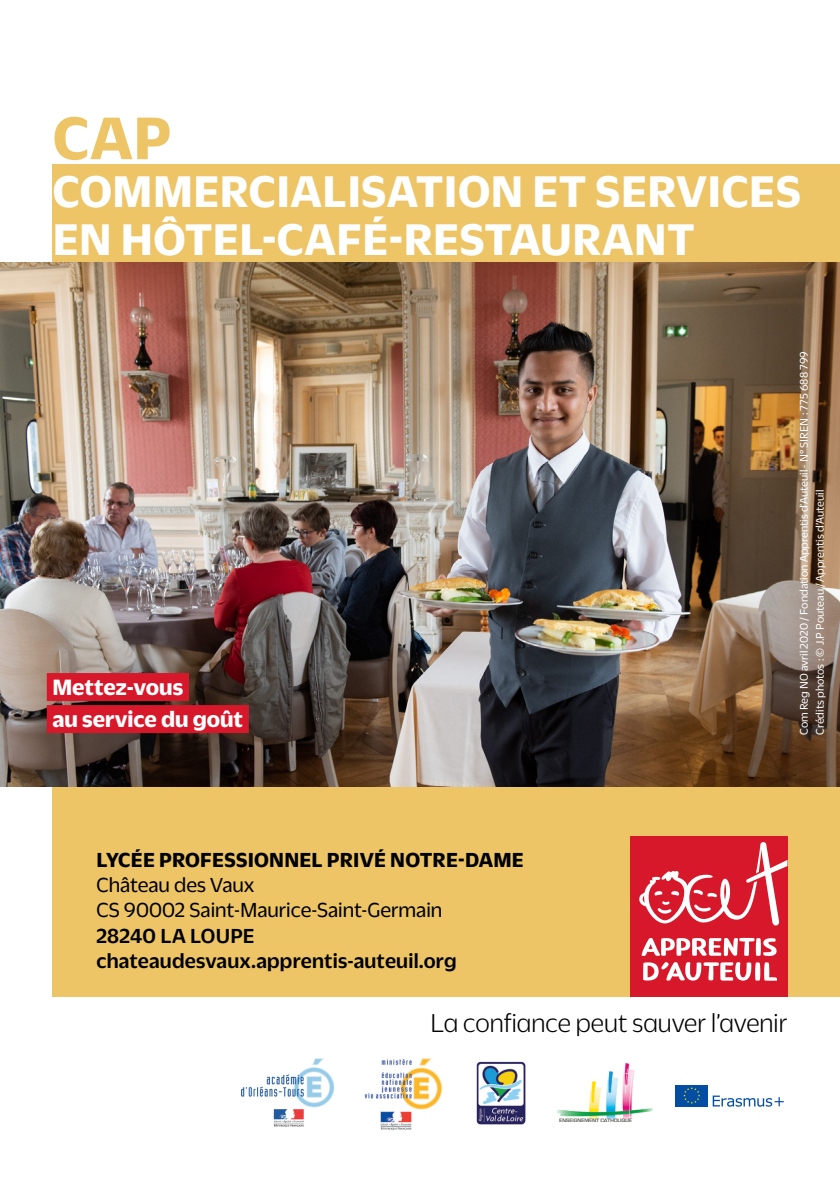
<style>
.page{position:relative;width:840px;height:1191px;background:#fff}
.page>*{position:absolute;margin:0;border:0;box-sizing:border-box;transform-origin:0 0}
.t1{font:700 65px "Duplicate Sans";color:#edc566}
.t2{font:700 48px/48px "Duplicate Sans";letter-spacing:.01em;color:#fff}
.t3{font:300 28px "Duplicate Sans";color:#000}
.t4{font:700 24px/32px "Duplicate Sans";color:#fff}
.t5{font:22px/25.4px "Duplicate Sans";color:#000}
.t6{font:500 22px/25.4px "Duplicate Sans";letter-spacing:.01em;color:#000}
.t7{font:700 22px "Duplicate Sans";letter-spacing:.01em;color:#000}
.t8{font:12px/16px "Duplicate Sans";color:#fff}
</style>
<div class="page">
<div style="left:52px;top:164px;width:787px;height:832px;background:#edc566"></div>
<div style="left:629px;top:836px;width:158px;height:160px;background:#d7182a"></div>
<svg style="left:639px;top:842px;width:148px;height:84px"></svg>
<svg style="left:641px;top:937px;width:135px;height:44px"></svg>
<img style="left:0;top:262px;width:839px;height:525px">
<div style="left:47px;top:673px;width:142px;height:28px;background:#d7182a"></div>
<div style="left:47px;top:705px;width:202px;height:28px;background:#d7182a"></div>
<img style="left:556px;top:1063px;width:96px;height:58px">
<img style="left:476px;top:1061px;width:49px;height:63px">
<svg style="left:712px;top:1095px;width:71px;height:11px"></svg>
<div style="left:675px;top:1084px;width:32px;height:22px;background:#034ea2"></div>
<svg style="left:683px;top:1087px;width:16px;height:16px"></svg>
<img style="left:364px;top:1058px;width:79px;height:73px">
<img style="left:241px;top:1058px;width:92px;height:68px">
<h1 class="t1" style="left:53px;top:94px;width:120px">CAP</h1>
<h2 class="t2" style="left:53px;top:163px;width:721px">COMMERCIALISATION ET SERVICES<br>EN HÔTEL-CAFÉ-RESTAURANT</h2>
<h3 class="t4" style="left:52px;top:669px;width:192px">METTEZ-VOUS<br>AU SERVICE DU GOÛT</h3>
<p class="t8" style="left:794px;top:735px;width:385px;rotate:-90deg">Com Reg NO avril 2020 / Fondation Apprentis d’Auteuil - N° SIREN : 775 688 799<br>Crédits photos : © J.P Pouteau / Apprentis d’Auteuil</p>
<h3 class="t7" style="left:96px;top:844px;width:428px">LYCÉE PROFESSIONNEL PRIVÉ NOTRE-DAME</h3>
<h3 class="t5" style="left:96px;top:870px;width:347px">Château des Vaux<br>CS 90002 Saint-Maurice-Saint-Germain</h3>
<h3 class="t6" style="left:96px;top:921px;width:361px">28240 LA LOUPE chateaudesvaux.apprentis-auteuil.org</h3>
<h3 class="t3" style="left:430px;top:1006px;width:358px">La confiance peut sauver l’avenir</h3>
</div>
